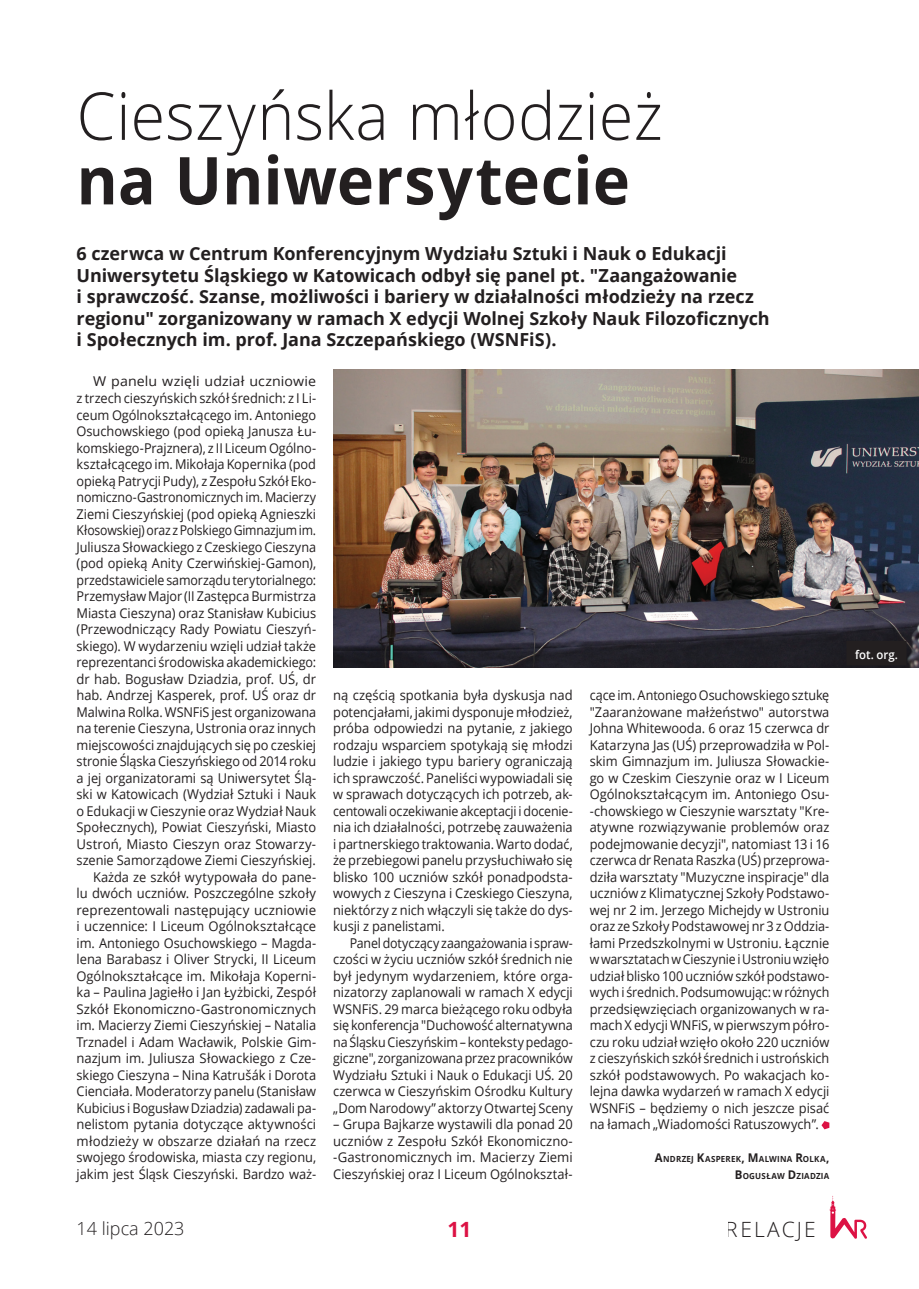
<style>
.page{position:relative;width:919px;height:1289px;background:#fff}
.page>*{position:absolute;margin:0;border:0;box-sizing:border-box;transform-origin:0 0}
.t1{font:300 66px "Open Sans";letter-spacing:.005em;color:#231f20;scale:.95 1}
.t2{font:700 66px "Open Sans";letter-spacing:.005em;color:#231f20;scale:.95 1}
.t3{font:300 21px "Open Sans";letter-spacing:.1em;color:#231f20}
.t4{font:700 21px "Open Sans";color:#dc1244}
.t5{font:700 18px/21.6px "Open Sans";letter-spacing:-.005em;color:#231f20}
.t6{font:300 18px "Open Sans";color:#231f20}
.t7{font:13.5px/16.5px "Open Sans";letter-spacing:-.005em;color:#231f20;text-align:right;scale:1.05 1}
.t8{font:13.5px/16.5px "Open Sans";letter-spacing:-.005em;color:#231f20;text-align:justify;scale:.93 1}
.t9{font:13.5px/16.5px "Open Sans";letter-spacing:-.005em;color:#231f20;text-align:justify;scale:.96 1}
.t10{font:13.5px/16.5px "Open Sans";letter-spacing:-.005em;color:#231f20;text-align:justify;scale:.92 1}
.t11{font:13.5px/16.5px "Open Sans";letter-spacing:-.005em;color:#231f20;text-align:justify;scale:.95 1}
.t12{font:600 12px "Open Sans";color:#fff;scale:.95 1}
.t13{font:700 8.4px/16.5px "Open Sans";letter-spacing:.03em;color:#231f20;text-align:right;scale:.95 1}
.s1{font-size:12px}
</style>
<div class="page">
<svg style="left:829px;top:1196px;width:38px;height:42px"></svg>
<svg style="left:821px;top:1121px;width:8px;height:8px"></svg>
<img style="left:333px;top:370px;width:585px;height:297px">
<div style="left:846px;top:641px;width:60px;height:24px;background:#231f20"></div>
<h1 class="t1" style="left:77px;top:71px;width:618px">Cieszyńska młodzież</h1>
<h1 class="t2" style="left:77px;top:134px;width:584px">na U niwersytecie</h1>
<p class="t5" style="left:77px;top:242px;width:694px">6 czerwca w Centrum Konferencyjnym Wydziału Sztuki i Nauk o Edukacji<br>U niwersytetu Śląskiego w Katowicach odbył się panel pt. "Zaangażowanie<br>i sprawczość. Szanse, możliwości i bariery w działalności młodzieży na rzecz regionu" zorganizowany w ramach X edycji Wolnej Szkoły Nauk Filozoficznych i Społecznych im. prof. Jana Szczepańskiego (WSNFiS).</p>
<p class="t7" style="left:77px;top:373px;width:230px">W panelu wzięli udział uczniowie<br>z trzech cieszyńskich szkół średnich: z I Li&shy;ceum Ogólnokształcącego im. Antoniego Osuchowskiego (pod opieką Janusza Łu&shy;komskiego-Prajznera), z II Liceum Ogólno&shy;kształcącego im. Mikołaja Kopernika (pod opieką Patrycji Pudy), z Zespołu Szkół Eko&shy;nomiczno-Gastronomicznych im. Macierzy Ziemi Cieszyńskiej (pod opieką Agnieszki Kłosowskiej) oraz z Polskiego Gimnazjum im.<br>Juliusza Słowackiego z Czeskiego Cieszyna (pod opieką Anity Czerwińskiej-Gamon), przedstawiciele samorządu terytorialnego:<br>Przemysław Major (II Zastępca Burmistrza Miasta Cieszyna) oraz Stanisław Kubicius (Przewodniczący Rady Powiatu Cieszyń&shy;skiego). W wydarzeniu wzięli udział także reprezentanci środowiska akademickiego: dr hab. Bogusław Dziadzia, prof. UŚ, dr hab. Andrzej Kasperek, prof. UŚ oraz dr Malwina Rolka. WSN FiS jest organizowana na terenie Cieszyna, Ustronia oraz innych miejscowości znajdujących się po czeskiej stronie Śląska Cieszyńskiego od 2014 roku a jej organizatorami są Uniwersytet Ślą&shy;ski w Katowicach (Wydział Sztuki i N auk o Edukacji w Cieszynie oraz Wydział Nauk Społecznych), Powiat Cieszyński, Miasto Ustroń, Miasto Cieszyn oraz Stowarzy&shy;szenie Samorządowe Ziemi Cieszyńskiej.<br>Każda ze szkół wytypowała do pane-<br>lu dwóch uczniów. Poszczególne szkoły reprezentowali następujący uczniowie i uczennice: I Liceum Ogólnokształcące im. Antoniego Osuchowskiego – Magda&shy;lena Barabasz i Oliver Strycki, II Liceum Ogólnokształcące im. Mikołaja Koperni&shy;ka – Paulina Jagiełło i Jan Łyżbicki, Zespół Szkół Ekonomiczno-Gastronomicznych im. Macierzy Ziemi Cieszyńskiej – Natalia Trznadel i Adam Wacławik, Polskie Gim&shy;nazjum im. Juliusza Słowackiego z Cze&shy;skiego Cieszyna – N ina Katrušák i Dorota Cienciała. Moderatorzy panelu (Stanisław Kubicius i Bogusław Dziadzia) zadawali pa&shy;nelistom pytania dotyczące aktywności młodzieży w obszarze działań na rzecz swojego środowiska, miasta czy regionu, jakim jest Śląsk Cieszyński. Bardzo waż-</p>
<p class="t9" style="left:333px;top:686px;width:251px">ną częścią spotkania była dyskusja nad potencjałami, jakimi dysponuje młodzież, próba odpowiedzi na pytanie, z jakiego rodzaju wsparciem spotykają się młodzi ludzie i jakiego typu bariery ograniczają ich sprawczość. Paneliści wypowiadali się w sprawach dotyczących ich potrzeb, ak&shy;centowali oczekiwanie akceptacji i docenie&shy;nia ich działalności, potrzebę zauważenia i partnerskiego traktowania. Warto dodać, że przebiegowi panelu przysłuchiwało się blisko 100 uczniów szkół ponadpodsta&shy;wowych z Cieszyna i Czeskiego Cieszyna, niektórzy z nich włączyli się także do dys&shy;kusji z panelistami.</p>
<p class="t10" style="left:333px;top:934px;width:262px;text-indent:16px">Panel dotyczący zaangażowania i spraw&shy;czości w życiu uczniów szkół średnich nie był jedynym wydarzeniem, które orga&shy;nizatorzy zaplanowali w ramach X edycji WSN FiS. 29 marca bieżącego roku odbyła się konferencja "Duchowość alternatywna na Śląsku Cieszyńskim – konteksty pedago&shy;giczne", zorganizowana przez pracowników Wydziału Sztuki i Nauk o Edukacji UŚ. 20 czerwca w Cieszyńskim Ośrodku Kultury „Dom N arodowy” aktorzy Otwartej Sceny</p>
<p class="t11" style="left:333px;top:1115px;width:254px">– Grupa Bajkarze wystawili dla ponad 20 uczniów z Zespołu Szkół Ekonomiczno--Gastronomicznych im. Macierzy Ziemi Cieszyńskiej oraz I Liceum Ogólnokształ-</p>
<p class="t8" style="left:589px;top:686px;width:259px">cące im. Antoniego Osuchowskiego sztukę "Zaaranżowane małżeństwo" autorstwa Johna Whitewooda. 6 oraz 15 czerwca dr Katarzyna Jas (UŚ) przeprowadziła w Pol&shy;skim Gimnazjum im. Juliusza Słowackie&shy;go w Czeskim Cieszynie oraz w I Liceum Ogólnokształcącym im. Antoniego Osu--chowskiego w Cieszynie warsztaty "Kre&shy;atywne rozwiązywanie problemów oraz podejmowanie decyzji", natomiast 13 i 16 czerwca dr Renata Raszka (UŚ) przeprowa&shy;dziła warsztaty "Muzyczne inspiracje" dla uczniów z Klimatycznej Szkoły Podstawo&shy;wej nr 2 im. Jerzego Michejdy w Ustroniu oraz ze Szkoły Podstawowej nr 3 z Oddzia&shy;łami Przedszkolnymi w Ustroniu. Łącznie w warsztatach w Cieszynie i Ustroniu wzięło udział blisko 100 uczniów szkół podstawo&shy;wych i średnich. Podsumowując: w różnych przedsięwzięciach organizowanych w ra&shy;mach X edycji WN FiS, w pierwszym półro&shy;czu roku udział wzięło około 220 uczniów z cieszyńskich szkół średnich i ustrońskich szkół podstawowych. Po wakacjach ko&shy;lejna dawka wydarzeń w ramach X edycji WSN FiS – będziemy o nich jeszcze pisać na łamach „Wiadomości Ratuszowych”.</p>
<p class="t13" style="left:655px;top:1150px;width:185px"><span class="s1">A</span>NDRZEJ <span class="s1">K</span>ASPEREK<span class="s1">, M</span>ALWINA <span class="s1">R</span>OLKA<span class="s1">,<br>B</span>OGUSŁAW <span class="s1">D</span>ZIADZIA</p>
<h3 class="t6" style="left:77px;top:1215px;width:109px">14 lipca 2023</h3>
<h2 class="t4" style="left:447px;top:1214px;width:25px">11</h2>
<h2 class="t3" style="left:725px;top:1214px;width:91px">relacje</h2>
<p class="t12" style="left:855px;top:647px;width:47px">fot. org.</p>
</div>
